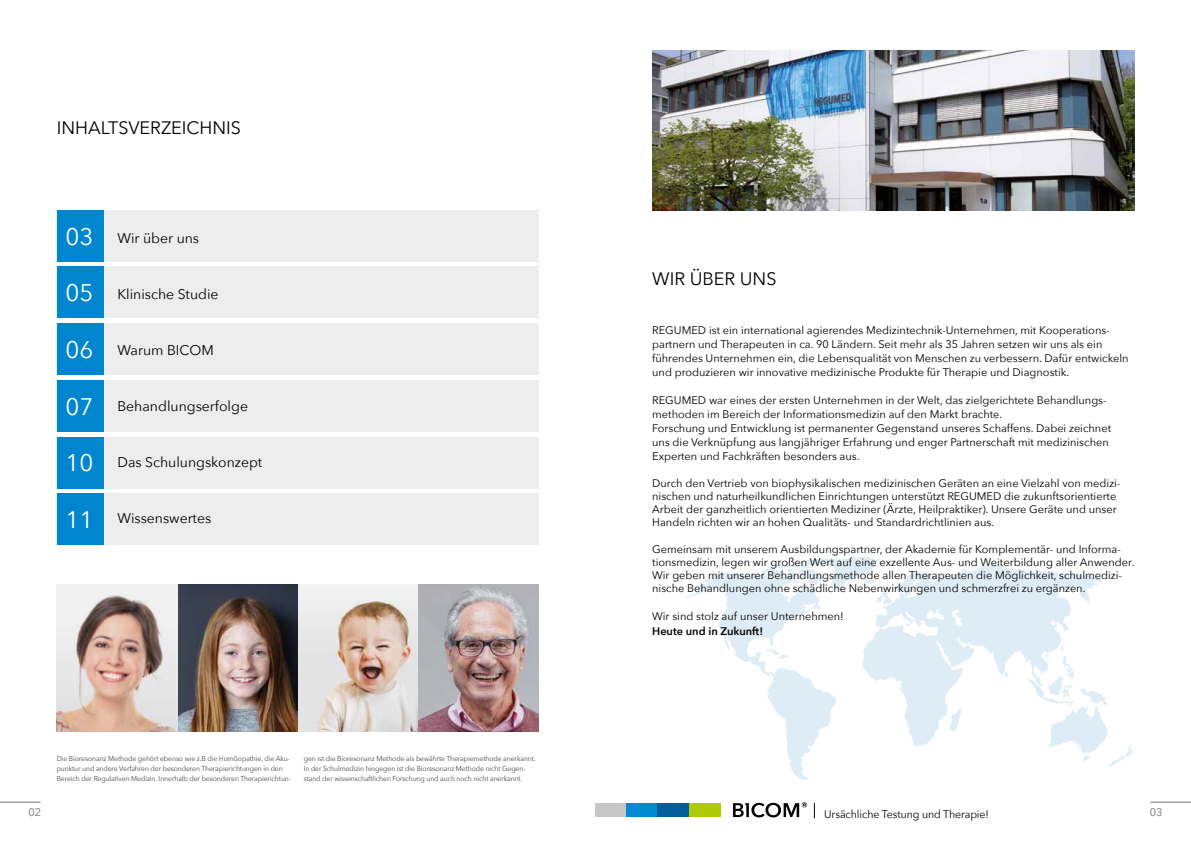
<style>
.page{position:relative;width:1191px;height:842px;background:#fff}
.page>*{position:absolute;margin:0;border:0;box-sizing:border-box;transform-origin:0 0}
.t1{font:24px "Avenir Next";color:#fff}
.t2{font:18px "Avenir Next";color:#000}
.t3{font:14px "Avenir Next";color:#000}
.t4{font:11px/14px "Avenir Next";color:#000}
.t5{font:11px "Avenir Next";color:#000;scale:.96 1}
.t6{font:600 11px "Avenir Next";color:#000}
.t7{font:11px "Avenir Next";color:#706f6f}
.t8{font:7.2px/10px "Avenir Next";letter-spacing:-.01em;color:#4b4a4a;scale:.95 1}
</style>
<div class="page">
<img style="left:685px;top:557px;width:448px;height:223px">
<div style="left:57px;top:267px;width:482px;height:51px;background:#ededed"></div>
<div style="left:57px;top:324px;width:482px;height:51px;background:#ededed"></div>
<div style="left:57px;top:380px;width:482px;height:51px;background:#ededed"></div>
<div style="left:57px;top:437px;width:482px;height:51px;background:#ededed"></div>
<div style="left:57px;top:494px;width:482px;height:51px;background:#ededed"></div>
<img style="left:652px;top:51px;width:482px;height:159px">
<div style="left:57px;top:210px;width:482px;height:51px;background:#ededed"></div>
<div style="left:57px;top:210px;width:46px;height:51px;background:#0086ce"></div>
<div style="left:57px;top:267px;width:46px;height:51px;background:#0086ce"></div>
<div style="left:57px;top:324px;width:46px;height:51px;background:#0086ce"></div>
<div style="left:57px;top:380px;width:46px;height:51px;background:#0086ce"></div>
<div style="left:57px;top:437px;width:46px;height:51px;background:#0086ce"></div>
<div style="left:57px;top:494px;width:46px;height:51px;background:#0086ce"></div>
<hr style="left:0;top:802px;width:41px;height:1px;background:#706f6f">
<hr style="left:1150px;top:802px;width:41px;height:1px;background:#706f6f">
<svg style="left:733px;top:802px;width:74px;height:15px"></svg>
<svg style="left:814px;top:803px;width:1px;height:15px"></svg>
<div style="left:595px;top:803px;width:31px;height:14px;background:#c6c6c6"></div>
<div style="left:626px;top:803px;width:32px;height:14px;background:#008bd2"></div>
<div style="left:658px;top:803px;width:31px;height:14px;background:#005d9a"></div>
<div style="left:689px;top:803px;width:31px;height:14px;background:#afca0b"></div>
<img style="left:298px;top:585px;width:120px;height:146px">
<img style="left:177px;top:585px;width:121px;height:146px">
<svg style="left:57px;top:585px;width:120px;height:146px"></svg>
<img style="left:418px;top:585px;width:121px;height:146px">
<h2 class="t2" style="left:57px;top:113px;width:186px">INHALTSVERZEICHNIS</h2>
<h1 class="t1" style="left:65px;top:216px;width:29px">03</h1>
<h1 class="t1" style="left:65px;top:273px;width:29px">05</h1>
<h1 class="t1" style="left:65px;top:329px;width:29px">06</h1>
<h1 class="t1" style="left:65px;top:386px;width:29px">07</h1>
<h1 class="t1" style="left:65px;top:443px;width:29px">10</h1>
<h1 class="t1" style="left:65px;top:499px;width:29px">11</h1>
<p class="t3" style="left:117px;top:226px;width:83px">Wir über uns</p>
<p class="t3" style="left:117px;top:282px;width:103px">Klinische Studie</p>
<p class="t3" style="left:117px;top:338px;width:98px">Warum BICOM</p>
<p class="t3" style="left:117px;top:394px;width:132px">Behandlungserfolge</p>
<p class="t3" style="left:117px;top:450px;width:146px">Das Schulungskonzept</p>
<p class="t3" style="left:117px;top:506px;width:95px">Wissenswertes</p>
<p class="t7" style="left:28px;top:803px;width:14px">02</p>
<p class="t8" style="left:57px;top:753px;width:248px">Die Bioresonanz Methode gehört ebenso wie z.B die Homöopathie, die Aku&shy;punktur und andere Verfahren der besonderen Therapierichtungen in den<br>Bereich der Regulativen Medizin. Innerhalb der besonderen Therapierichtun-</p>
<p class="t8" style="left:304px;top:753px;width:246px">gen ist die Bioresonanz Methode als bewährte Therapiemethode anerkannt.<br>In der Schulmedizin hingegen ist die Bioresonanz Methode nicht Gegen&shy;stand der wissenschaftlichen Forschung und auch noch nicht anerkannt.</p>
<h2 class="t2" style="left:652px;top:263px;width:126px">WIR ÜBER UNS</h2>
<p class="t4" style="left:652px;top:323px;width:478px">REGUMED ist ein international agierendes Medizintechnik-Unternehmen, mit Kooperations&shy;partnern und Therapeuten in ca. 90 Ländern. Seit mehr als 35 Jahren setzen wir uns als ein führendes Unternehmen ein, die Lebensqualität von Menschen zu verbessern. Dafür entwickeln und produzieren wir innovative medizinische Produkte für Therapie und Diagnostik.</p>
<p class="t4" style="left:652px;top:393px;width:460px">REGUMED war eines der ersten Unternehmen in der Welt, das zielgerichtete Behandlungs&shy;methoden im Bereich der Informationsmedizin auf den Markt brachte.<br>Forschung und Entwicklung ist permanenter Gegenstand unseres Schaffens. Dabei zeichnet uns die Verknüpfung aus langjähriger Erfahrung und enger Partnerschaft mit medizinischen Experten und Fachkräften besonders aus.</p>
<p class="t4" style="left:652px;top:476px;width:470px;line-height:13.2px">Durch den Vertrieb von biophysikalischen medizinischen Geräten an eine Vielzahl von medizi&shy;nischen und naturheilkundlichen Einrichtungen unterstützt REGUMED die zukunftsorientierte Arbeit der ganzheitlich orientierten Mediziner (Ärzte, Heilpraktiker). Unsere Geräte und unser Handeln richten wir an hohen Qualitäts- und Standardrichtlinien aus.</p>
<p class="t4" style="left:652px;top:542px;width:484px;line-height:13.2px">Gemeinsam mit unserem Ausbildungspartner, der Akademie für Komplementär- und Informa&shy;tionsmedizin, legen wir großen Wert auf eine exzellente Aus- und Weiterbildung aller Anwender.<br>Wir geben mit unserer Behandlungsmethode allen Therapeuten die Möglichkeit, schulmedizi&shy;nische Behandlungen ohne schädliche Nebenwirkungen und schmerzfrei zu ergänzen.</p>
<p class="t4" style="left:652px;top:609px;width:193px">Wir sind stolz auf unser Unternehmen!</p>
<p class="t6" style="left:652px;top:622px;width:112px">Heute und in Zukunft!</p>
<p class="t5" style="left:824px;top:804px;width:173px">Ursächliche Testung und Therapie!</p>
<p class="t7" style="left:1149px;top:803px;width:14px">03</p>
</div>
